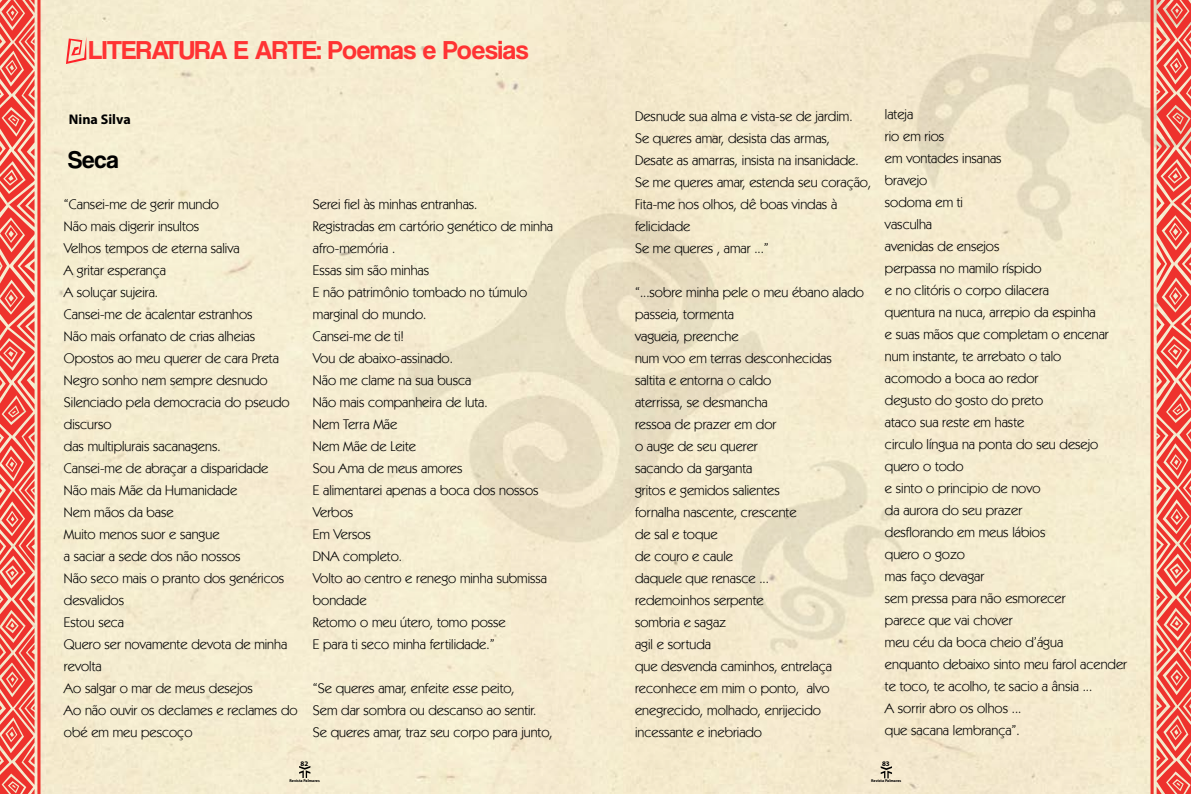
<style>
.page{position:relative;width:1191px;height:794px;background:#fff}
.page>*{position:absolute;margin:0;border:0;box-sizing:border-box;transform-origin:0 0}
.t1{font:27px "Coolvetica Rg";color:#f33}
.t2{font:25px "Coolvetica Rg";color:#000}
.t3{font:14px/22px "Kabel IT Cby BT";color:#000}
.t4{font:700 14px "Myriad Pro";color:#000}
.t5{font:700 7px "Myriad Pro";color:#000}
.t6{font:700 4px "Myriad Pro";color:#000}
</style>
<div class="page">
<svg style="left:1150px;top:0;width:41px;height:794px;background:#ef7568"></svg>
<svg style="left:0;top:0;width:41px;height:794px;background:#f07265"></svg>
<svg style="left:66px;top:37px;width:20px;height:27px"></svg>
<svg style="left:299px;top:766px;width:11px;height:12px"></svg>
<svg style="left:880px;top:766px;width:12px;height:12px"></svg>
<h1 class="t1" style="left:89px;top:34px;width:441px">LITERATURA E ARTE: Poemas e Poesias</h1>
<p class="t4" style="left:69px;top:110px;width:63px">Nina Silva</p>
<h2 class="t2" style="left:68px;top:145px;width:52px">Seca</h2>
<p class="t3" style="left:64px;top:193px;width:235px">“Cansei-me de gerir mundo<br>Não mais digerir insultos<br>Velhos tempos de eterna saliva<br>A gritar esperança<br>A soluçar sujeira.<br>Cansei-me de acalentar estranhos<br>Não mais orfanato de crias alheias<br>Opostos ao meu querer de cara Preta<br>Negro sonho nem sempre desnudo<br>Silenciado pela democracia do pseudo discurso<br>das multiplurais sacanagens.<br>Cansei-me de abraçar a disparidade<br>Não mais Mãe da Humanidade<br>Nem mãos da base<br>Muito menos suor e sangue<br>a saciar a sede dos não nossos<br>Não seco mais o pranto dos genéricos desvalidos<br>Estou seca<br>Quero ser novamente devota de minha revolta<br>Ao salgar o mar de meus desejos<br>Ao não ouvir os declames e reclames do obé em meu pescoço</p>
<p class="t3" style="left:313px;top:193px;width:242px">Serei fiel às minhas entranhas.<br>Registradas em cartório genético de minha afro-memória .<br>Essas sim são minhas<br>E não patrimônio tombado no túmulo marginal do mundo.<br>Cansei-me de ti!<br>Vou de abaixo-assinado.<br>Não me clame na sua busca<br>Não mais companheira de luta.<br>Nem Terra Mãe<br>Nem Mãe de Leite<br>Sou Ama de meus amores<br>E alimentarei apenas a boca dos nossos<br>Verbos<br>Em Versos<br>DNA completo.<br>Volto ao centro e renego minha submissa bondade<br>Retomo o meu útero, tomo posse<br>E para ti seco minha fertilidade.”</p>
<p class="t3" style="left:313px;top:677px;width:241px">“Se queres amar, enfeite esse peito,<br>Sem dar sombra ou descanso ao sentir.<br>Se queres amar, traz seu corpo para junto,</p>
<p class="t5" style="left:300px;top:758px;width:9px">82</p>
<p class="t6" style="left:289px;top:777px;width:32px">Revista Palmares</p>
<p class="t3" style="left:635px;top:105px;width:238px">Desnude sua alma e vista-se de jardim.<br>Se queres amar, desista das armas,<br>Desate as amarras, insista na insanidade.<br>Se me queres amar, estenda seu coração,<br>Fita-me nos olhos, dê boas vindas à felicidade<br>Se me queres , amar ...”</p>
<p class="t3" style="left:635px;top:281px;width:230px">“...sobre minha pele o meu ébano alado passeia, tormenta<br>vagueia, preenche<br>num voo em terras desconhecidas saltita e entorna o caldo<br>aterrissa, se desmancha<br>ressoa de prazer em dor<br>o auge de seu querer<br>sacando da garganta<br>gritos e gemidos salientes<br>fornalha nascente, crescente<br>de sal e toque<br>de couro e caule<br>daquele que renasce ...<br>redemoinhos serpente<br>sombria e sagaz<br>agil e sortuda<br>que desvenda caminhos, entrelaça reconhece em mim o ponto, alvo enegrecido, molhado, enrijecido incessante e inebriado</p>
<p class="t3" style="left:885px;top:103px;width:244px">lateja<br>rio em rios<br>em vontades insanas<br>bravejo<br>sodoma em ti<br>vasculha<br>avenidas de ensejos<br>perpassa no mamilo ríspido<br>e no clitóris o corpo dilacera<br>quentura na nuca, arrepio da espinha<br>e suas mãos que completam o encenar num instante, te arrebato o talo<br>acomodo a boca ao redor<br>degusto do gosto do preto<br>ataco sua reste em haste<br>circulo língua na ponta do seu desejo quero o todo<br>e sinto o principio de novo<br>da aurora do seu prazer<br>desflorando em meus lábios<br>quero o gozo<br>mas faço devagar<br>sem pressa para não esmorecer<br>parece que vai chover<br>meu céu da boca cheio d’água<br>enquanto debaixo sinto meu farol acender te toco, te acolho, te sacio a ânsia ...<br>A sorrir abro os olhos ...<br>que sacana lembrança”.</p>
<p class="t5" style="left:882px;top:758px;width:9px">83</p>
<p class="t6" style="left:871px;top:778px;width:32px">Revista Palmares</p>
</div>
